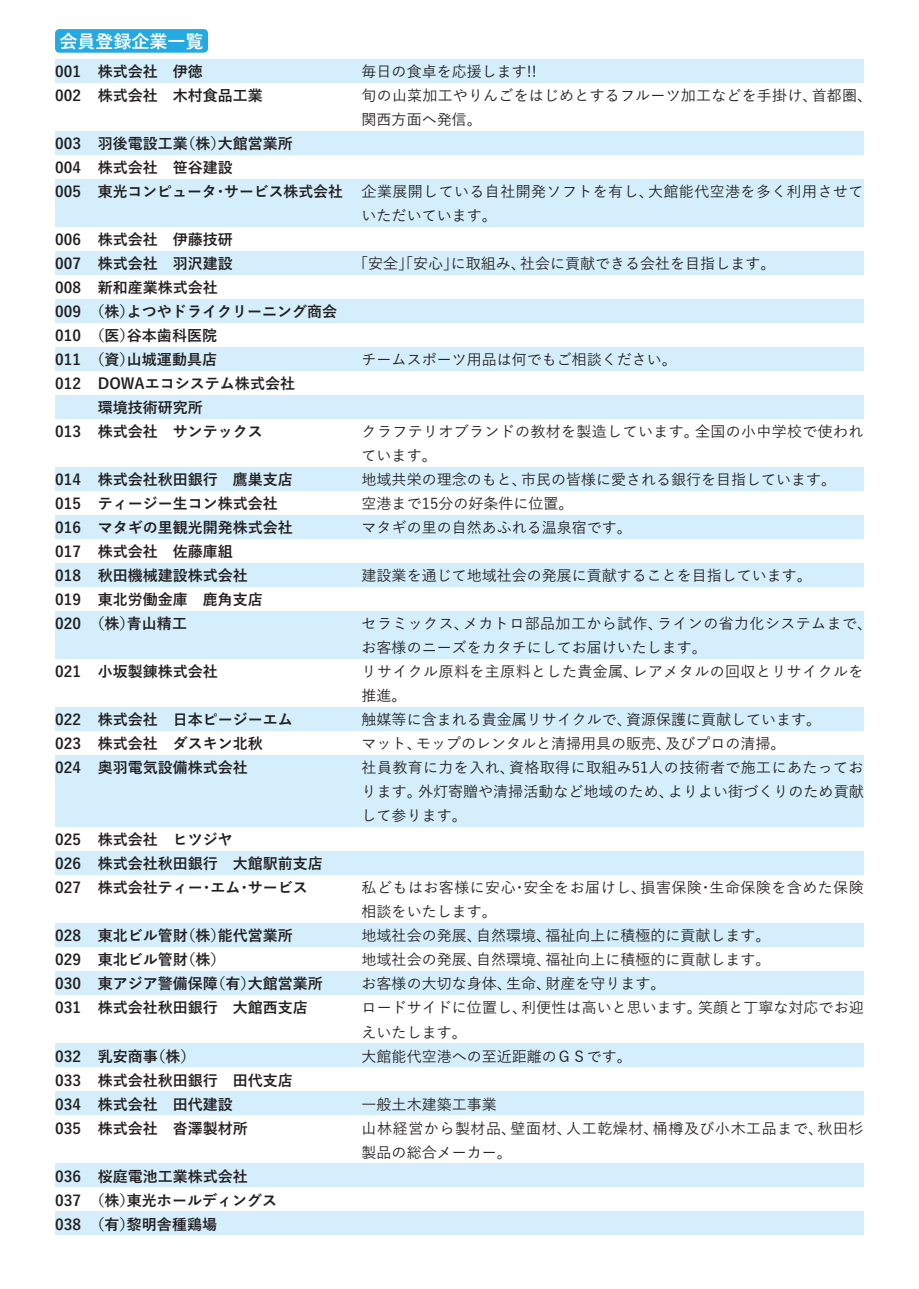
<style>
.page{position:relative;width:919px;height:1289px;background:#fff}
.page>*{position:absolute;margin:0;border:0;box-sizing:border-box;transform-origin:0 0}
.t1{font:700 18px "Yu Go";color:#fff}
.t2{font:500 15px/24px "Yu Go";color:#231f20}
.t3{font:700 15px/24px "Yu Go";color:#231f20}
.t4{font:500 15px/24px "Yu Go";letter-spacing:.035em;color:#231f20}
.t5{font:500 15px/24px "Yu Go";letter-spacing:.025em;color:#231f20}
</style>
<div class="page">
<div style="left:55px;top:59px;width:808px;height:24px;background:#d4effb"></div>
<div style="left:55px;top:131px;width:808px;height:24px;background:#d4effb"></div>
<div style="left:55px;top:179px;width:808px;height:24px;background:#d4effb"></div>
<div style="left:55px;top:203px;width:808px;height:24px;background:#d4effb"></div>
<div style="left:55px;top:251px;width:808px;height:24px;background:#d4effb"></div>
<div style="left:55px;top:299px;width:808px;height:24px;background:#d4effb"></div>
<div style="left:55px;top:347px;width:808px;height:24px;background:#d4effb"></div>
<div style="left:55px;top:395px;width:808px;height:24px;background:#d4effb"></div>
<div style="left:55px;top:467px;width:808px;height:24px;background:#d4effb"></div>
<div style="left:55px;top:515px;width:808px;height:24px;background:#d4effb"></div>
<div style="left:55px;top:563px;width:808px;height:24px;background:#d4effb"></div>
<div style="left:55px;top:611px;width:808px;height:24px;background:#d4effb"></div>
<div style="left:55px;top:635px;width:808px;height:24px;background:#d4effb"></div>
<div style="left:55px;top:707px;width:808px;height:24px;background:#d4effb"></div>
<div style="left:55px;top:755px;width:808px;height:24px;background:#d4effb"></div>
<div style="left:55px;top:779px;width:808px;height:24px;background:#d4effb"></div>
<div style="left:55px;top:803px;width:808px;height:24px;background:#d4effb"></div>
<div style="left:55px;top:851px;width:808px;height:24px;background:#d4effb"></div>
<div style="left:55px;top:923px;width:808px;height:24px;background:#d4effb"></div>
<div style="left:55px;top:971px;width:808px;height:24px;background:#d4effb"></div>
<div style="left:55px;top:1043px;width:808px;height:24px;background:#d4effb"></div>
<div style="left:55px;top:1090px;width:808px;height:24px;background:#d4effb"></div>
<div style="left:55px;top:1162px;width:808px;height:24px;background:#d4effb"></div>
<div style="left:55px;top:1210px;width:808px;height:24px;background:#d4effb"></div>
<div style="left:55px;top:29px;width:153px;height:24px;background:#24aae1;border-radius:4px"></div>
<p class="t1" style="left:60px;top:31px;width:146px">会員登録企業一覧</p>
<p class="t3" style="left:55px;top:60px;width:27px">001<br>002</p>
<p class="t3" style="left:55px;top:132px;width:27px;text-align:justify">003<br>004<br>005</p>
<p class="t3" style="left:55px;top:228px;width:27px;text-align:justify">006<br>007<br>008<br>009<br>010<br>011<br>012</p>
<p class="t3" style="left:55px;top:420px;width:27px">013</p>
<p class="t3" style="left:55px;top:468px;width:27px;text-align:justify">014<br>015<br>016<br>017<br>018<br>019<br>020</p>
<p class="t3" style="left:55px;top:660px;width:27px">021</p>
<p class="t3" style="left:55px;top:708px;width:27px;text-align:justify">022<br>023<br>024</p>
<p class="t3" style="left:98px;top:60px;width:166px">株式会社　伊徳<br>株式会社　木村食品工業</p>
<p class="t3" style="left:98px;top:132px;width:247px">羽後電設工業（株）大館営業所<br>株式会社　笹谷建設<br>東光コンピュータ・サービス株式会社</p>
<p class="t3" style="left:98px;top:228px;width:136px">株式会社　伊藤技研</p>
<p class="t3" style="left:98px;top:252px;width:136px">株式会社　羽沢建設</p>
<p class="t3" style="left:98px;top:276px;width:121px">新和産業株式会社</p>
<p class="t3" style="left:89px;top:300px;width:249px">（株）よつやドライクリーニング商会</p>
<p class="t3" style="left:89px;top:324px;width:129px">（医）谷本歯科医院</p>
<p class="t3" style="left:89px;top:348px;width:129px">（資）山城運動具店</p>
<p class="t3" style="left:98px;top:372px;width:199px">DOWAエコシステム株式会社</p>
<p class="t3" style="left:98px;top:396px;width:106px">環境技術研究所</p>
<p class="t3" style="left:98px;top:420px;width:166px">株式会社　サンテックス</p>
<p class="t3" style="left:98px;top:468px;width:196px">株式会社秋田銀行　鷹巣支店</p>
<p class="t3" style="left:98px;top:492px;width:181px">ティージー生コン株式会社</p>
<p class="t3" style="left:98px;top:516px;width:196px">マタギの里観光開発株式会社</p>
<p class="t3" style="left:98px;top:540px;width:136px">株式会社　佐藤庫組</p>
<p class="t3" style="left:98px;top:564px;width:151px">秋田機械建設株式会社</p>
<p class="t3" style="left:98px;top:588px;width:166px">東北労働金庫　鹿角支店</p>
<p class="t3" style="left:89px;top:612px;width:99px">（株）青山精工</p>
<p class="t3" style="left:98px;top:660px;width:121px">小坂製錬株式会社</p>
<p class="t3" style="left:98px;top:708px;width:196px">株式会社　日本ピージーエム株式会社　ダスキン北秋<br>奥羽電気設備株式会社</p>
<p class="t3" style="left:55px;top:828px;width:27px;text-align:justify">025<br>026<br>027</p>
<p class="t3" style="left:55px;top:924px;width:27px;text-align:justify">028<br>029<br>030<br>031</p>
<p class="t3" style="left:55px;top:1044px;width:27px;text-align:justify">032<br>033<br>034<br>035</p>
<p class="t3" style="left:55px;top:1164px;width:27px;text-align:justify">036<br>037<br>038</p>
<p class="t3" style="left:98px;top:828px;width:226px">株式会社　ヒツジヤ<br>株式会社秋田銀行　大館駅前支店株式会社ティー・エム・サービス</p>
<p class="t3" style="left:98px;top:924px;width:226px">東北ビル管財（株）能代営業所<br>東北ビル管財（株）<br>東アジア警備保障（有）大館営業所株式会社秋田銀行　大館西支店</p>
<p class="t3" style="left:98px;top:1044px;width:196px">乳安商事（株）<br>株式会社秋田銀行　田代支店株式会社　田代建設<br>株式会社　沓澤製材所</p>
<p class="t3" style="left:89px;top:1164px;width:189px;text-indent:8px">桜庭電池工業株式会社<br>（株）東光ホールディングス（有）黎明舎種鶏場</p>
<p class="t2" style="left:361px;top:58px;width:512px">毎日の食卓を応援します!!<br>旬の山菜加工やりんごをはじめとするフルーツ加工などを手掛け、首都圏、関西方面へ発信。</p>
<p class="t5" style="left:361px;top:178px;width:503px">企業展開している自社開発ソフトを有し、大館能代空港を多く利用させていただいています。</p>
<p class="t2" style="left:353px;top:250px;width:423px">「安全」「安心」に取組み、社会に貢献できる会社を目指します。</p>
<p class="t2" style="left:361px;top:346px;width:316px">チームスポーツ用品は何でもご相談ください。</p>
<p class="t2" style="left:361px;top:418px;width:503px">クラフテリオブランドの教材を製造しています。全国の小中学校で使われています。<br>地域共栄の理念のもと、市民の皆様に愛される銀行を目指しています。<br>空港まで15分の好条件に位置。<br>マタギの里の自然あふれる温泉宿です。</p>
<p class="t2" style="left:361px;top:562px;width:451px">建設業を通じて地域社会の発展に貢献することを目指しています。</p>
<p class="t2" style="left:361px;top:610px;width:512px">セラミックス、メカトロ部品加工から試作、ラインの省力化システムまで、お客様のニーズをカタチにしてお届けいたします。<br>リサイクル原料を主原料とした貴金属、レアメタルの回収とリサイクルを推進。<br>触媒等に含まれる貴金属リサイクルで、資源保護に貢献しています。<br>マット、モップのレンタルと清掃用具の販売、及びプロの清掃。<br>社員教育に力を入れ、資格取得に取組み51人の技術者で施工にあたっております。外灯寄贈や清掃活動など地域のため、よりよい街づくりのため貢献して参ります。</p>
<p class="t2" style="left:361px;top:874px;width:503px">私どもはお客様に安心・安全をお届けし、損害保険・生命保険を含めた保険相談をいたします。<br>地域社会の発展、自然環境、福祉向上に積極的に貢献します。<br>地域社会の発展、自然環境、福祉向上に積極的に貢献します。<br>お客様の大切な身体、生命、財産を守ります。<br>ロードサイドに位置し、利便性は高いと思います。笑顔と丁寧な対応でお迎えいたします。<br>大館能代空港への至近距離のＧＳです。</p>
<p class="t4" style="left:361px;top:1090px;width:503px">一般土木建築工事業<br>山林経営から製材品、壁面材、人工乾燥材、桶樽及び小木工品まで、秋田杉製品の総合メーカー。</p>
</div>
